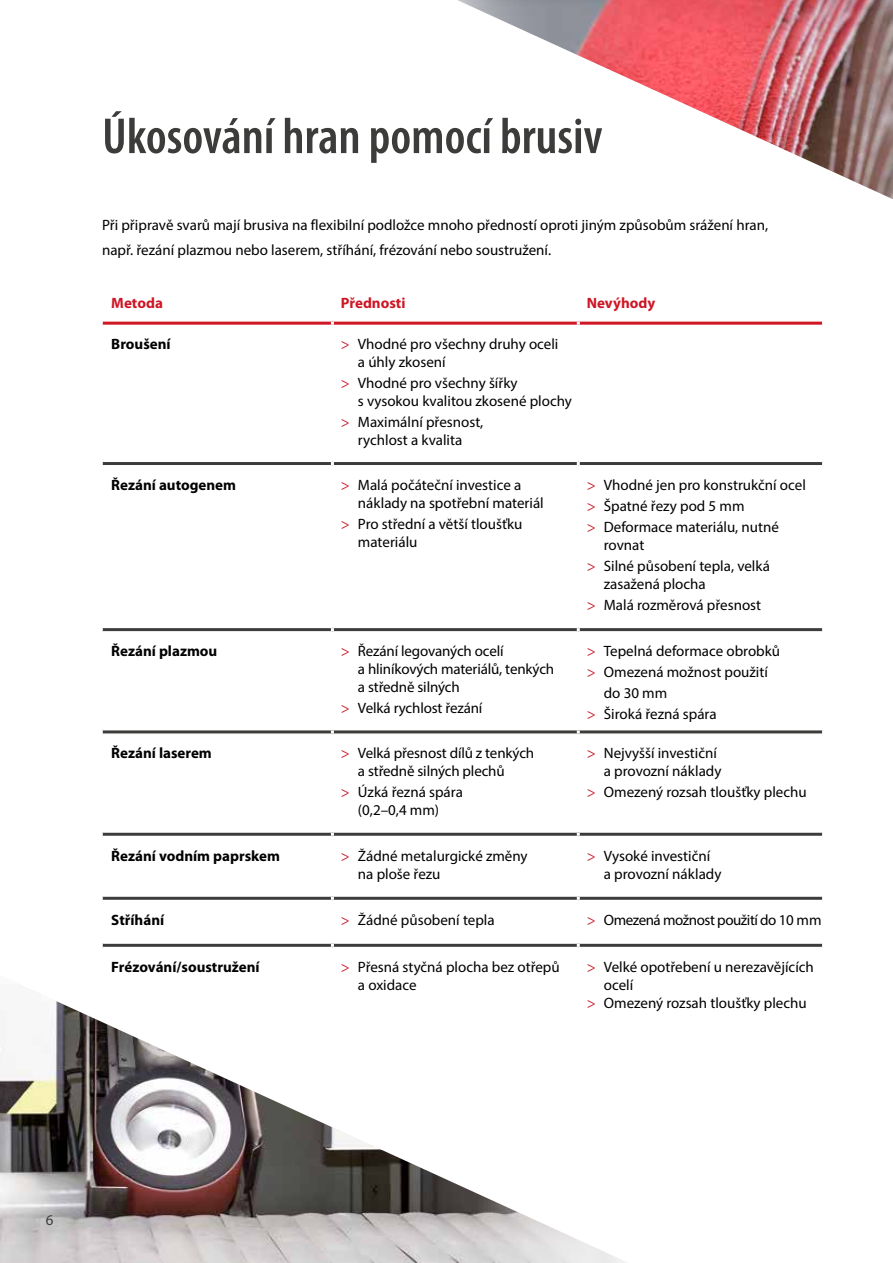
<style>
.page{position:relative;width:893px;height:1263px;background:#fff}
.page>*{position:absolute;margin:0;border:0;box-sizing:border-box;transform-origin:0 0}
.t1{font:600 condensed 51px "Myriad Pro";color:#3c3c3b}
.t2{font:15px/18px "Myriad Pro";color:#000}
.t3{font:700 15px "Myriad Pro";color:#000}
.t4{font:15px "Myriad Pro";letter-spacing:-.03em;color:#000}
.t5{font:700 15px "Myriad Pro";color:#ce1625}
.t6{font:15px "Myriad Pro";color:#3c3c3b}
.s1{color:#ce1625}
</style>
<div class="page">
<img style="left:0;top:990px;width:627px;height:273px">
<img style="left:458px;top:0;width:435px;height:199px">
<svg style="left:103px;top:990px;width:524px;height:29px"></svg>
<svg style="left:103px;top:462px;width:719px;height:485px"></svg>
<svg style="left:103px;top:321px;width:719px;height:4px;background:#d94e5a"></svg>
<hr style="left:103px;top:465px;width:229px;height:1px;background:#fff">
<hr style="left:332px;top:465px;width:246px;height:1px;background:#fff">
<hr style="left:578px;top:465px;width:244px;height:1px;background:#fff">
<hr style="left:103px;top:631px;width:229px;height:2px;background:#fff">
<hr style="left:332px;top:631px;width:246px;height:2px;background:#fff">
<hr style="left:578px;top:631px;width:244px;height:2px;background:#fff">
<hr style="left:103px;top:733px;width:229px;height:2px;background:#fff">
<hr style="left:332px;top:733px;width:246px;height:2px;background:#fff">
<hr style="left:578px;top:733px;width:244px;height:2px;background:#fff">
<hr style="left:103px;top:836px;width:229px;height:1px;background:#fff">
<hr style="left:332px;top:836px;width:246px;height:1px;background:#fff">
<hr style="left:578px;top:836px;width:244px;height:1px;background:#fff">
<hr style="left:103px;top:900px;width:229px;height:1px;background:#fff">
<hr style="left:332px;top:900px;width:246px;height:1px;background:#fff">
<hr style="left:578px;top:900px;width:244px;height:1px;background:#fff">
<hr style="left:103px;top:627px;width:229px;height:1px;background:#fff">
<hr style="left:332px;top:627px;width:246px;height:1px;background:#fff">
<hr style="left:578px;top:627px;width:244px;height:1px;background:#fff">
<hr style="left:103px;top:729px;width:229px;height:1px;background:#fff">
<hr style="left:332px;top:729px;width:246px;height:1px;background:#fff">
<hr style="left:578px;top:729px;width:244px;height:1px;background:#fff">
<hr style="left:103px;top:831px;width:229px;height:2px;background:#fff">
<hr style="left:332px;top:831px;width:246px;height:2px;background:#fff">
<hr style="left:578px;top:831px;width:244px;height:2px;background:#fff">
<hr style="left:103px;top:895px;width:229px;height:2px;background:#fff">
<hr style="left:332px;top:895px;width:246px;height:2px;background:#fff">
<hr style="left:578px;top:895px;width:244px;height:2px;background:#fff">
<hr style="left:103px;top:942px;width:229px;height:2px;background:#fff">
<hr style="left:332px;top:942px;width:246px;height:2px;background:#fff">
<hr style="left:578px;top:942px;width:244px;height:2px;background:#fff">
<hr style="left:103px;top:1019px;width:229px;height:1px;background:#fff">
<hr style="left:332px;top:1019px;width:246px;height:1px;background:#fff">
<hr style="left:578px;top:1019px;width:244px;height:1px;background:#fff">
<h1 class="t1" style="left:102px;top:105px;width:502px">Úkosování hran pomocí brusiv</h1>
<p class="t2" style="left:102px;top:212px;width:668px;line-height:25.5px">Při připravě svarů mají brusiva na flexibilní podložce mnoho předností oproti jiným způsobům srážení hran, např. řezání plazmou nebo laserem, stříhání, frézování nebo soustružení.</p>
<p class="t5" style="left:111px;top:293px;width:53px">Metoda</p>
<p class="t5" style="left:341px;top:293px;width:66px">Přednosti</p>
<p class="t5" style="left:587px;top:293px;width:70px">Nevýhody</p>
<p class="t3" style="left:111px;top:335px;width:61px">Broušení</p>
<p class="t2" style="left:358px;top:335px;width:202px;text-indent:-17px"><span class="s1">&gt;</span> Vhodné pro všechny druhy oceli a úhly zkosení</p>
<p class="t2" style="left:358px;top:374px;width:215px;text-indent:-17px"><span class="s1">&gt;</span> Vhodné pro všechny šířky<br>s vysokou kvalitou zkosené plochy</p>
<p class="t2" style="left:341px;top:413px;width:144px;text-align:center"><span class="s1">&gt;</span> Maximální přesnost, rychlost a kvalita</p>
<p class="t3" style="left:111px;top:475px;width:126px">Řezání autogenem</p>
<p class="t2" style="left:358px;top:475px;width:187px;text-indent:-17px"><span class="s1">&gt;</span> Malá počáteční investice a náklady na spotřební materiál</p>
<p class="t2" style="left:358px;top:514px;width:166px;text-indent:-17px"><span class="s1">&gt;</span> Pro střední a větší tloušťku materiálu</p>
<p class="t2" style="left:587px;top:474px;width:221px;line-height:21px"><span class="s1">&gt;</span> Vhodné jen pro konstrukční ocel <span class="s1">&gt;</span> Špatné řezy pod 5 mm<br><span class="s1">&gt;</span> Deformace materiálu, nutné</p>
<p class="t2" style="left:587px;top:534px;width:185px;line-height:21px;text-indent:17px">rovnat<br><span class="s1">&gt;</span> Silné působení tepla, velká</p>
<p class="t2" style="left:587px;top:573px;width:176px;line-height:21px;text-indent:17px">zasažená plocha<br><span class="s1">&gt;</span> Malá rozměrová přesnost</p>
<p class="t3" style="left:111px;top:641px;width:108px">Řezání plazmou</p>
<p class="t2" style="left:358px;top:642px;width:198px;text-indent:-17px"><span class="s1">&gt;</span> Řezání legovaných ocelí<br>a hliníkových materiálů, tenkých a středně silných</p>
<p class="t2" style="left:341px;top:699px;width:143px"><span class="s1">&gt;</span> Velká rychlost řezání</p>
<p class="t3" style="left:111px;top:743px;width:102px">Řezání laserem</p>
<p class="t2" style="left:358px;top:744px;width:178px;text-indent:-17px"><span class="s1">&gt;</span> Velká přesnost dílů z tenkých a středně silných plechů</p>
<p class="t2" style="left:341px;top:783px;width:123px;text-align:center"><span class="s1">&gt;</span> Úzká řezná spára (0,2–0,4 mm)</p>
<p class="t2" style="left:587px;top:642px;width:195px"><span class="s1">&gt;</span> Tepelná deformace obrobků</p>
<p class="t2" style="left:587px;top:663px;width:183px"><span class="s1">&gt;</span> Omezená možnost použití</p>
<p class="t2" style="left:604px;top:684px;width:65px">do 30 mm</p>
<p class="t2" style="left:587px;top:705px;width:131px"><span class="s1">&gt;</span> Široká řezná spára</p>
<p class="t2" style="left:587px;top:744px;width:136px;text-align:right"><span class="s1">&gt;</span> Nejvyšší investiční a provozní náklady</p>
<p class="t2" style="left:587px;top:783px;width:221px"><span class="s1">&gt;</span> Omezený rozsah tloušťky plechu</p>
<p class="t3" style="left:111px;top:846px;width:170px">Řezání vodním paprskem</p>
<p class="t2" style="left:358px;top:846px;width:171px;text-indent:-17px"><span class="s1">&gt;</span> Žádné metalurgické změny na ploše řezu</p>
<p class="t2" style="left:604px;top:846px;width:119px;text-indent:-17px"><span class="s1">&gt;</span> Vysoké investiční<br>a provozní náklady</p>
<p class="t3" style="left:111px;top:910px;width:54px">Stříhání</p>
<p class="t2" style="left:341px;top:910px;width:155px"><span class="s1">&gt;</span> Žádné působení tepla</p>
<p class="t4" style="left:587px;top:910px;width:236px"><span class="s1">&gt;</span> Omezená možnost použití do 10 mm</p>
<p class="t3" style="left:111px;top:957px;width:150px">Frézování/soustružení</p>
<p class="t2" style="left:358px;top:957px;width:203px;text-indent:-17px"><span class="s1">&gt;</span> Přesná styčná plocha bez otřepů a oxidace</p>
<p class="t2" style="left:587px;top:957px;width:229px"><span class="s1">&gt;</span> Velké opotřebení u nerezavějících</p>
<p class="t2" style="left:604px;top:975px;width:31px">ocelí</p>
<p class="t2" style="left:587px;top:993px;width:221px"><span class="s1">&gt;</span> Omezený rozsah tloušťky plechu</p>
<p class="t6" style="left:46px;top:1210px;width:9px">6</p>
</div>
